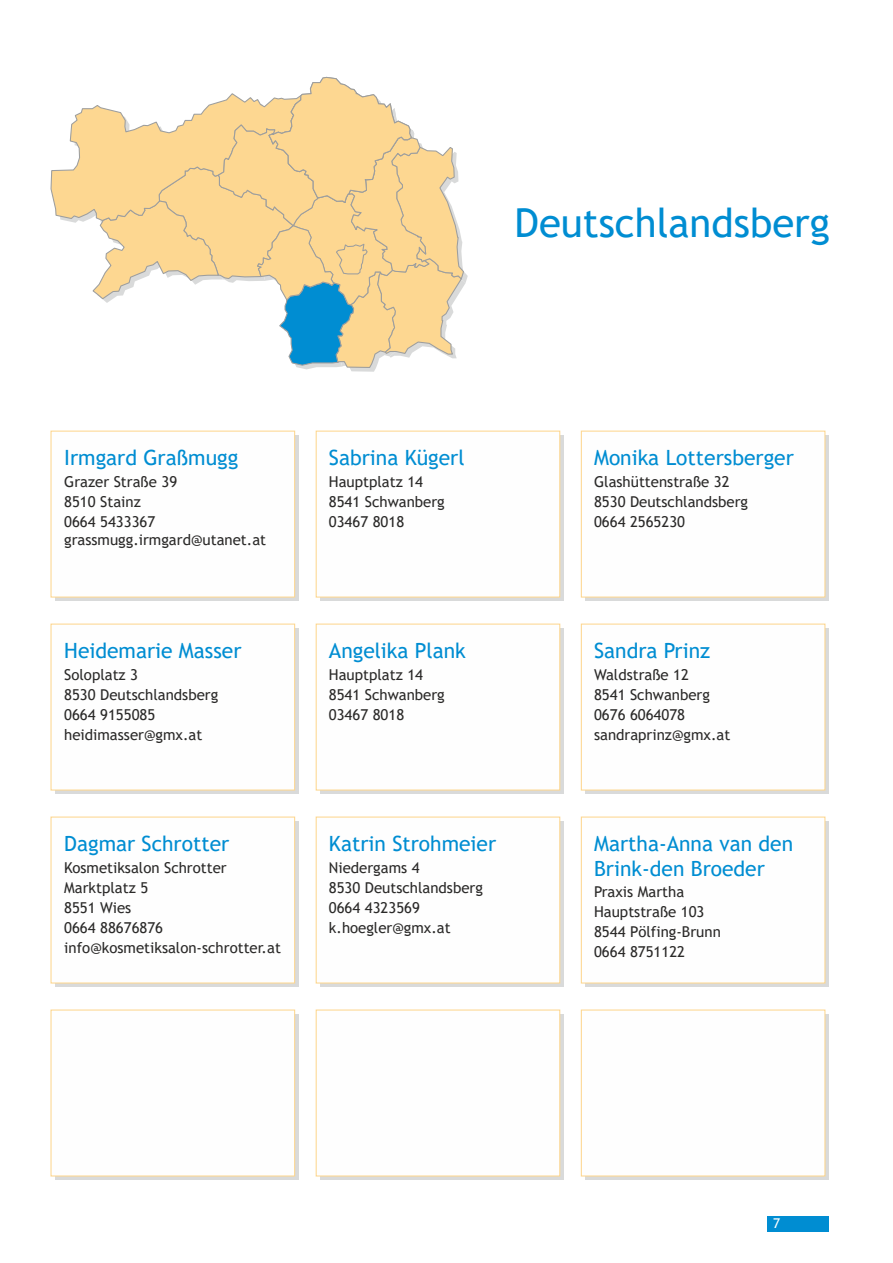
<style>
.page{position:relative;width:893px;height:1263px;background:#fff}
.page>*{position:absolute;margin:0;border:0;box-sizing:border-box;transform-origin:0 0}
.t1{font:40.05px "Trebuchet MS";color:#008dd2}
.t2{font:21px/24.5px "Trebuchet MS";color:#008dd2}
.t3{font:15px/20.1px "Trebuchet MS";color:#2b2a29}
.t4{font:13.5px "Trebuchet MS";color:#fefefe}
</style>
<div class="page">
<div style="left:768px;top:1216px;width:61px;height:15px;background:#008dd2"></div>
<div style="left:55px;top:435px;width:244px;height:166px;background:#d9dada"></div>
<div style="left:320px;top:435px;width:244px;height:166px;background:#d9dada"></div>
<div style="left:586px;top:435px;width:243px;height:166px;background:#d9dada"></div>
<div style="left:55px;top:628px;width:244px;height:166px;background:#d9dada"></div>
<div style="left:320px;top:628px;width:244px;height:166px;background:#d9dada"></div>
<div style="left:586px;top:628px;width:243px;height:166px;background:#d9dada"></div>
<div style="left:55px;top:821px;width:244px;height:166px;background:#d9dada"></div>
<div style="left:320px;top:821px;width:244px;height:166px;background:#d9dada"></div>
<div style="left:586px;top:821px;width:243px;height:166px;background:#d9dada"></div>
<div style="left:55px;top:1014px;width:244px;height:166px;background:#d9dada"></div>
<div style="left:320px;top:1014px;width:244px;height:166px;background:#d9dada"></div>
<div style="left:586px;top:1014px;width:243px;height:166px;background:#d9dada"></div>
<div style="left:50px;top:430px;width:246px;height:168px;background:#fefefe"></div>
<div style="left:315px;top:430px;width:246px;height:168px;background:#fefefe"></div>
<div style="left:580px;top:430px;width:246px;height:168px;background:#fefefe"></div>
<svg style="left:50px;top:76px;width:418px;height:296px"></svg>
<div style="left:50px;top:623px;width:246px;height:168px;background:#fefefe"></div>
<div style="left:315px;top:623px;width:246px;height:168px;background:#fefefe"></div>
<div style="left:580px;top:623px;width:246px;height:168px;background:#fefefe"></div>
<div style="left:50px;top:816px;width:246px;height:168px;background:#fefefe"></div>
<div style="left:315px;top:816px;width:246px;height:168px;background:#fefefe"></div>
<div style="left:580px;top:816px;width:246px;height:168px;background:#fefefe"></div>
<div style="left:50px;top:1009px;width:246px;height:168px;background:#fefefe"></div>
<div style="left:315px;top:1009px;width:246px;height:168px;background:#fefefe"></div>
<div style="left:580px;top:1009px;width:246px;height:168px;background:#fefefe"></div>
<h1 class="t1" style="left:514px;top:207px;width:317px">Deutschlandsberg</h1>
<h2 class="t2" style="left:64px;top:448px;width:176px">Irmgard Graßmugg</h2>
<p class="t3" style="left:64px;top:473px;width:114px">Grazer Straße 39<br>8510 Stainz<br>0664 5433367</p>
<p class="t3" style="left:64px;top:530px;width:203px">grassmugg.irmgard@utanet.at</p>
<h2 class="t2" style="left:64px;top:641px;width:179px">Heidemarie Masser</h2>
<p class="t3" style="left:64px;top:666px;width:155px">Soloplatz 3<br>8530 Deutschlandsberg<br>0664 9155085 heidimasser@gmx.at</p>
<h2 class="t2" style="left:64px;top:833px;width:167px">Dagmar Schrotter</h2>
<p class="t3" style="left:64px;top:859px;width:218px">Kosmetiksalon Schrotter<br>Marktplatz 5<br>8551 Wies<br>0664 88676876 info@kosmetiksalon-schrotter.at</p>
<h2 class="t2" style="left:329px;top:448px;width:137px">Sabrina Kügerl</h2>
<p class="t3" style="left:329px;top:473px;width:117px">Hauptplatz 14<br>8541 Schwanberg<br>03467 8018</p>
<h2 class="t2" style="left:329px;top:641px;width:138px">Angelika Plank</h2>
<p class="t3" style="left:329px;top:666px;width:117px">Hauptplatz 14<br>8541 Schwanberg<br>03467 8018</p>
<h2 class="t2" style="left:329px;top:833px;width:169px">Katrin Strohmeier</h2>
<p class="t3" style="left:329px;top:859px;width:155px">Niedergams 4<br>8530 Deutschlandsberg<br>0664 4323569 k.hoegler@gmx.at</p>
<h2 class="t2" style="left:594px;top:448px;width:201px">Monika Lottersberger</h2>
<p class="t3" style="left:594px;top:473px;width:155px">Glashüttenstraße 32<br>8530 Deutschlandsberg<br>0664 2565230</p>
<h2 class="t2" style="left:594px;top:641px;width:118px">Sandra Prinz</h2>
<p class="t3" style="left:594px;top:666px;width:138px">Waldstraße 12<br>8541 Schwanberg<br>0676 6064078 sandraprinz@gmx.at</p>
<h2 class="t2" style="left:594px;top:833px;width:201px">Martha-Anna van den<br>Brink-den Broeder</h2>
<p class="t3" style="left:594px;top:883px;width:128px">Praxis Martha<br>Hauptstraße 103<br>8544 Pölfing-Brunn<br>0664 8751122</p>
<p class="t4" style="left:773px;top:1218px;width:9px">7</p>
</div>
